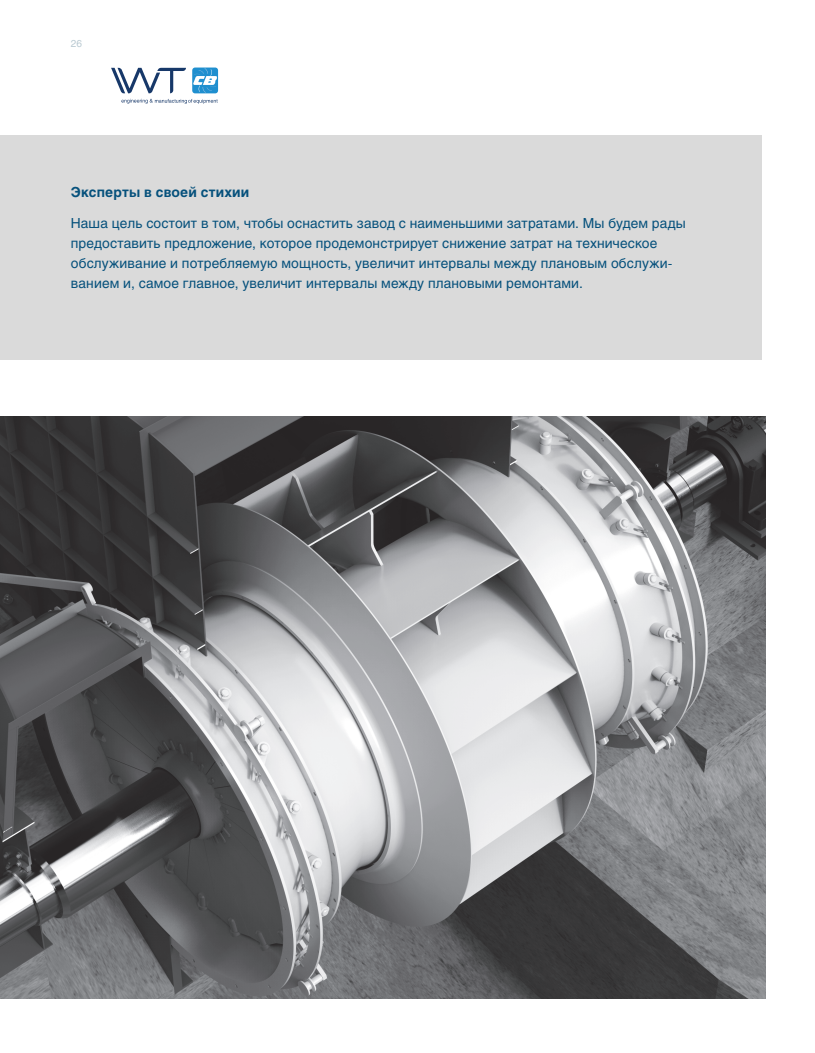
<style>
.page{position:relative;width:815px;height:1053px;background:#fff}
.page>*{position:absolute;margin:0;border:0;box-sizing:border-box;transform-origin:0 0}
.vv_text{font:13.75px/20px "Helios C";letter-spacing:.01em;color:#06517c}
.vv_text-2{font:700 13.75px "Helios C";letter-spacing:.015em;color:#06517c}
.t1{font:10px "Helios C";color:#bacad2}
</style>
<div class="page">
<img style="left:0;top:416px;width:765px;height:581px">
<svg style="left:111px;top:68px;width:75px;height:25px"></svg>
<svg style="left:192px;top:68px;width:26px;height:25px"></svg>
<svg style="left:193px;top:68px;width:24px;height:25px"></svg>
<svg style="left:121px;top:99px;width:97px;height:5px"></svg>
<div style="left:0;top:135px;width:762px;height:224px;background:#dadada"></div>
<hr style="left:814px;top:0;width:1px;height:1052px;background:#dadada">
<p class="t1" style="left:71px;top:38px;width:13px">26</p>
<p class="vv_text-2" style="left:71px;top:184px;width:180px">Эксперты в своей стихии</p>
<p class="vv_text" style="left:71px;top:213px;width:617px">Наша цель состоит в том, чтобы оснастить завод с наименьшими затратами. Мы будем рады предоставить предложение, которое продемонстрирует снижение затрат на техническое обслуживание и потребляемую мощность, увеличит интервалы между плановым обслужи&shy;ванием и, самое главное, увеличит интервалы между плановыми ремонтами.</p>
</div>
